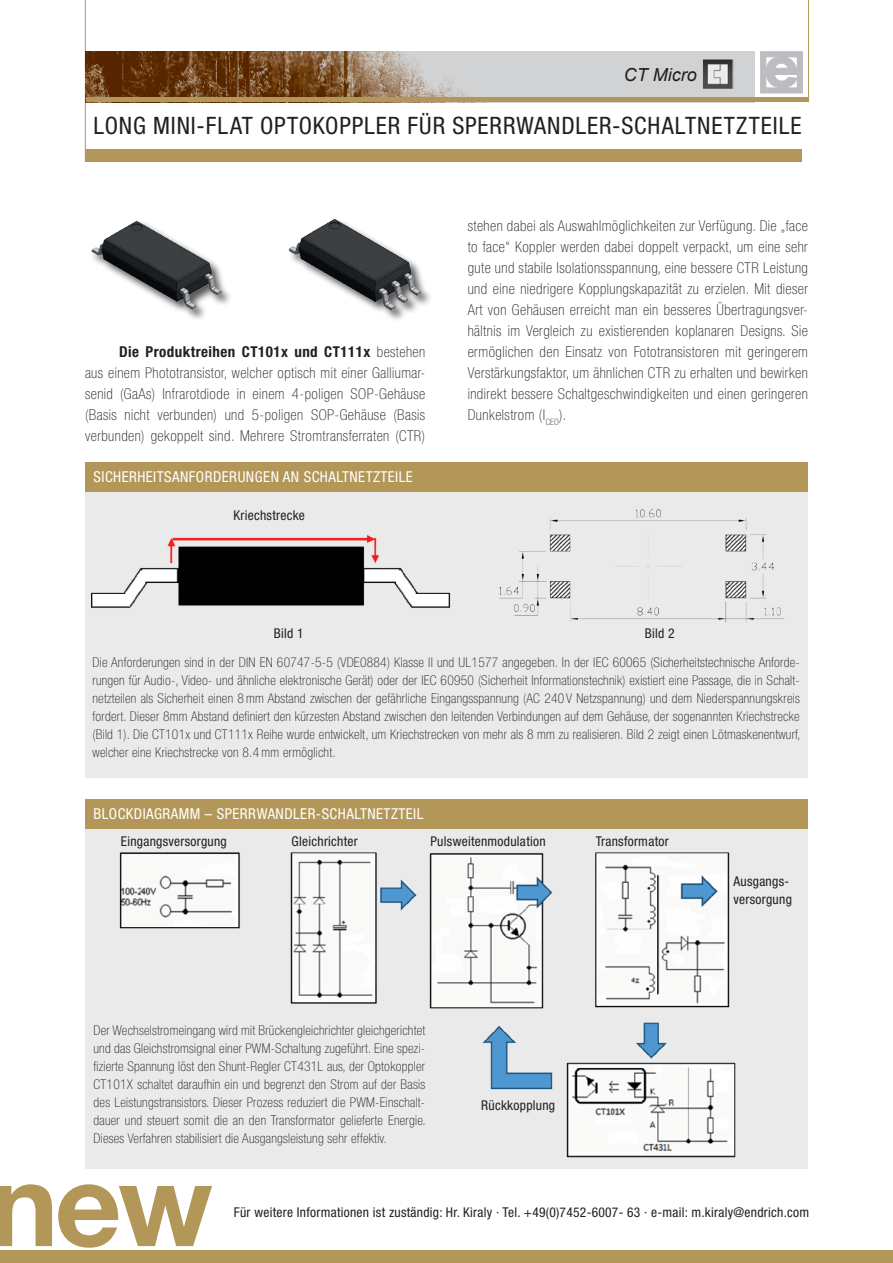
<style>
.page{position:relative;width:893px;height:1263px;background:#fff}
.page>*{position:absolute;margin:0;border:0;box-sizing:border-box;transform-origin:0 0}
.t1{font:700 116.25px "Helvetica Neue LT Std";color:#b39758}
.t2{font:condensed 24px "Helvetica Neue LT Std";letter-spacing:.035em;color:#231f20}
.t3{font:italic 18px "Arial";color:#231f20}
.t4{font:100 condensed 15px/21px "Helvetica Neue LT Std";letter-spacing:.03em;color:#231f20;text-align:justify}
.t5{font:condensed 15px "Helvetica Neue LT Std";letter-spacing:.03em;color:#fff}
.t6{font:100 condensed 13.5px/18px "Helvetica Neue LT Std";letter-spacing:.02em;color:#231f20;text-align:justify}
.t7{font:condensed 13.5px "Helvetica Neue LT Std";letter-spacing:.02em;color:#231f20}
.s1{font-weight:700}
</style>
<div class="page">
<div style="left:86px;top:149px;width:716px;height:13px;background:#b39758"></div>
<div style="left:760px;top:51px;width:43px;height:43px;border:6px solid #bcbdc0"></div>
<svg style="left:764px;top:55px;width:33px;height:36px"></svg>
<hr style="left:85px;top:0;width:1px;height:162px;background:#b39758">
<hr style="left:808px;top:0;width:1px;height:102px;background:#b39758">
<div style="left:85px;top:51px;width:670px;height:51px;background:#d1d2d4"></div>
<img style="left:85px;top:51px;width:400px;height:51px">
<hr style="left:86px;top:98px;width:722px;height:4px;background:#b39758">
<div style="left:0;top:1250px;width:893px;height:13px;background:#b39758"></div>
<div style="left:85px;top:463px;width:723px;height:315px;background:#eaeaeb"></div>
<div style="left:85px;top:800px;width:723px;height:369px;background:#eaeaeb"></div>
<div style="left:85px;top:462px;width:723px;height:30px;background:#b39758"></div>
<div style="left:85px;top:799px;width:723px;height:30px;background:#b39758"></div>
<div style="left:90px;top:220px;width:143px;height:102px;background:#231f20;opacity:.75"></div>
<img style="left:90px;top:220px;width:135px;height:95px">
<div style="left:288px;top:219px;width:145px;height:103px;background:#231f20;opacity:.75"></div>
<img style="left:288px;top:218px;width:137px;height:98px">
<img style="left:703px;top:59px;width:30px;height:30px">
<img style="left:119px;top:852px;width:617px;height:306px">
<img style="left:499px;top:509px;width:285px;height:114px">
<img style="left:91px;top:535px;width:360px;height:73px">
<p class="t3" style="left:624px;top:63px;width:74px">CT Micro</p>
<p class="t2" style="left:94px;top:112px;width:709px">LONG MINI-FLAT OPTOKOPPLER FÜR SPERRWANDLER-SCHALTNETZTEILE</p>
<p class="t4" style="left:85px;top:341px;width:342px;text-indent:34px"><span class="s1">Die Produktreihen CT101x und CT111x</span> bestehen aus einem Phototransistor, welcher optisch mit einer Galliumar&shy;senid (GaAs) Infrarotdiode in einem 4-poligen SOP-Gehäuse (Basis nicht verbunden) und 5-poligen SOP-Gehäuse (Basis verbunden) gekoppelt sind. Mehrere Stromtransferraten (CTR)</p>
<p class="t5" style="left:94px;top:468px;width:321px">SICHERHEITSANFORDERUNGEN AN SCHALTNETZTEILE</p>
<p class="t7" style="left:234px;top:507px;width:73px">Kriechstrecke</p>
<p class="t4" style="left:468px;top:215px;width:342px">stehen dabei als Auswahlmöglichkeiten zur Verfügung. Die „face to face“ Koppler werden dabei doppelt verpackt, um eine sehr gute und stabile Isolationsspannung, eine bessere CTR Leistung und eine niedrigere Kopplungskapazität zu erzielen. Mit dieser Art von Gehäusen erreicht man ein besseres Übertragungsver&shy;hältnis im Vergleich zu existierenden koplanaren Designs. Sie ermöglichen den Einsatz von Fototransistoren mit geringerem Verstärkungsfaktor, um ähnlichen CTR zu erhalten und bewirken indirekt bessere Schaltgeschwindigkeiten und einen geringeren Dunkelstrom (I<sub>CEO</sub>).</p>
<p class="t7" style="left:274px;top:625px;width:31px">Bild 1</p>
<p class="t7" style="left:645px;top:625px;width:31px">Bild 2</p>
<p class="t6" style="left:92px;top:653px;width:709px">Die Anforderungen sind in der DIN EN 60747-5-5 (VDE0884) Klasse II und UL1577 angegeben. In der IEC 60065 (Sicherheitstechnische Anforde&shy;rungen für Audio-, Video- und ähnliche elektronische Gerät) oder der IEC 60950 (Sicherheit Informationstechnik) existiert eine Passage, die in Schalt&shy;netzteilen als Sicherheit einen 8 mm Abstand zwischen der gefährliche Eingangsspannung (AC 240V Netzspannung) und dem Niederspannungskreis fordert. Dieser 8mm Abstand definiert den kürzesten Abstand zwischen den leitenden Verbindungen auf dem Gehäuse, der sogenannten Kriechstrecke (Bild 1). Die CT101x und CT111x Reihe wurde entwickelt, um Kriechstrecken von mehr als 8 mm zu realisieren. Bild 2 zeigt einen Lötmaskenentwurf, welcher eine Kriechstrecke von 8.4 mm ermöglicht.</p>
<p class="t5" style="left:94px;top:805px;width:331px">BLOCKDIAGRAMM – SPERRWANDLER-SCHALTNETZTEIL</p>
<p class="t7" style="left:121px;top:834px;width:108px">Eingangsversorgung</p>
<p class="t7" style="left:292px;top:834px;width:68px">Gleichrichter</p>
<p class="t7" style="left:431px;top:834px;width:117px">Pulsweitenmodulation</p>
<p class="t7" style="left:596px;top:834px;width:75px">Transformator</p>
<p class="t6" style="left:94px;top:1021px;width:334px">Der Wechselstromeingang wird mit Brückengleichrichter gleichgerichtet und das Gleichstromsignal einer PWM-Schaltung zugeführt. Eine spezi&shy;fizierte Spannung löst den Shunt-Regler CT431L aus, der Optokoppler CT101X schaltet daraufhin ein und begrenzt den Strom auf der Basis des Leistungstransistors. Dieser Prozess reduziert die PWM-Einschalt&shy;dauer und steuert somit die an den Transformator gelieferte Energie.<br>Dieses Verfahren stabilisiert die Ausgangsleistung sehr effektiv.</p>
<p class="t7" style="left:481px;top:1097px;width:75px">Rückkopplung</p>
<p class="t7" style="left:733px;top:873px;width:57px">Ausgangs-</p>
<p class="t7" style="left:733px;top:891px;width:60px">versorgung</p>
<p class="t1" style="left:-11px;top:1133px;width:225px">new</p>
<p class="t7" style="left:234px;top:1205px;width:577px">Für weitere Informationen ist zuständig: Hr. Kiraly · Tel. +49(0)7452-6007- 63 · e-mail: m.kiraly@endrich.com</p>
</div>
